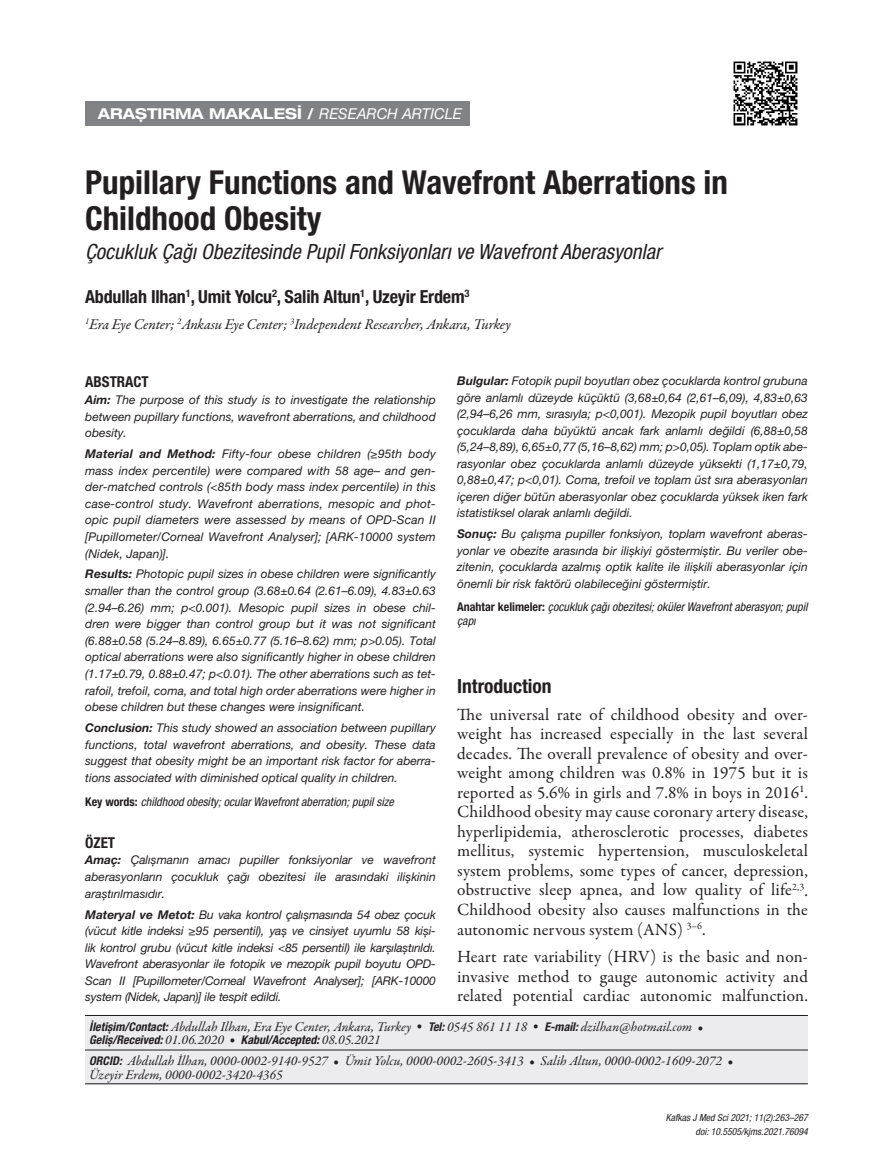
<style>
.page{position:relative;width:893px;height:1170px;background:#fff}
.page>*{position:absolute;margin:0;border:0;box-sizing:border-box;transform-origin:0 0}
.t1{font:700 condensed 33px/36px "Helvetica Neue LT Pro";color:#231f20}
.t2{font:italic condensed 21px "Helvetica Neue LT Pro";color:#231f20}
.t3{font:700 condensed 19.5px "Helvetica Neue LT Pro";color:#231f20}
.t4{font:700 condensed 18px "Helvetica Neue LT Pro";letter-spacing:-.01em;color:#231f20}
.t5{font:17.25px/19.5px "Garamond Premr Pro";letter-spacing:.005em;color:#231f20;text-align:justify}
.t6{font:italic 15px "Garamond Premr Pro";letter-spacing:-.015em;color:#231f20}
.t7{font:700 expanded 15px "Helvetica Neue LT Pro";color:#fff}
.t8{font:700 condensed 15px "Helvetica Neue LT Pro";color:#231f20}
.t9{font:italic 13.5px/13.5px "Garamond Premr Pro";color:#231f20}
.t10{font:italic 12px/16.6px "Helvetica Neue LT Pro";color:#231f20;text-align:justify}
.t11{font:italic condensed 12px/13.5px "Helvetica Neue LT Pro";color:#231f20}
.t12{font:italic 700 condensed 12px "Helvetica Neue LT Pro";color:#231f20}
.t13{font:italic condensed 9.75px/13.5px "Helvetica Neue LT Pro";color:#231f20;text-align:right}
.s1{font-weight:400;font-style:italic;font-stretch:normal}
.s2{font-weight:700}
.s3{font-weight:700;font-style:normal}
.s4{font-family:"Helvetica Neue LT Pro";font-weight:700;font-stretch:condensed;font-size:12px}
.s5{font-family:"Garamond Premr Pro";font-weight:400;font-stretch:normal;font-size:13.5px}
</style>
<div class="page">
<div style="left:85px;top:101px;width:385px;height:25px;background:#808285"></div>
<div style="left:85px;top:1014px;width:723px;height:70px;background:#ececee"></div>
<hr style="left:85px;top:1015px;width:723px;height:1px;background:#231f20">
<hr style="left:85px;top:1049px;width:723px;height:1px;background:#231f20">
<hr style="left:85px;top:1083px;width:723px;height:1px;background:#231f20">
<img style="left:733px;top:61px;width:64px;height:64px">
<p class="t7" style="left:98px;top:104px;width:365px">ARAŞTIRMA MAKALESİ / <span class="s1">RESEARCH ARTICLE</span></p>
<h1 class="t1" style="left:85px;top:163px;width:644px">Pupillary Functions and Wavefront Aberrations in<br>Childhood Obesity</h1>
<h2 class="t2" style="left:85px;top:240px;width:578px">Çocukluk Çağı Obezitesinde Pupil Fonksiyonları ve Wavefront Aberasyonlar</h2>
<h3 class="t4" style="left:85px;top:285px;width:386px">Abdullah Ilhan<sup>1</sup>, Umit Yolcu<sup>2</sup>, Salih Altun<sup>1</sup>, Uzeyir Erdem<sup>3</sup></h3>
<p class="t6" style="left:85px;top:315px;width:427px"><sup>1</sup>Era Eye Center; <sup>2</sup>Ankasu Eye Center; <sup>3</sup>Independent Researcher, Ankara, Turkey</p>
<p class="t8" style="left:85px;top:373px;width:65px">ABSTRACT</p>
<p class="t10" style="left:85px;top:391px;width:352px"><span class="s2">Aim:</span> The purpose of this study is to investigate the relationship between pupillary functions, wavefront aberrations, and childhood obesity.</p>
<p class="t10" style="left:85px;top:445px;width:352px"><span class="s2">Material and Method:</span> Fifty-four obese children (≥95th body mass index percentile) were compared with 58 age– and gen&shy;der-matched controls (&lt;85th body mass index percentile) in this case-control study. Wavefront aberrations, mesopic and phot&shy;opic pupil diameters were assessed by means of OPD-Scan II [Pupillometer/Corneal Wavefront Analyser]; [ARK-10000 system (Nidek, Japan)].</p>
<p class="t10" style="left:85px;top:565px;width:352px"><span class="s2">Results:</span> Photopic pupil sizes in obese children were significantly smaller than the control group (3.68±0.64 (2.61–6.09), 4.83±0.63 (2.94–6.26) mm; p&lt;0.001). Mesopic pupil sizes in obese chil&shy;dren were bigger than control group but it was not significant (6.88±0.58 (5.24–8.89), 6.65±0.77 (5.16–8.62) mm; p&gt;0.05). Total optical aberrations were also significantly higher in obese children (1.17±0.79, 0.88±0.47; p&lt;0.01). The other aberrations such as tet&shy;rafoil, trefoil, coma, and total high order aberrations were higher in obese children but these changes were insignificant.</p>
<p class="t10" style="left:85px;top:719px;width:352px"><span class="s2">Conclusion:</span> This study showed an association between pupillary functions, total wavefront aberrations, and obesity. These data suggest that obesity might be an important risk factor for aberra&shy;tions associated with diminished optical quality in children.</p>
<p class="t11" style="left:85px;top:795px;width:310px"><span class="s3">Key words:</span> childhood obesity; ocular Wavefront aberration; pupil size</p>
<p class="t8" style="left:85px;top:833px;width:31px">ÖZET</p>
<p class="t10" style="left:85px;top:851px;width:352px"><span class="s2">Amaç:</span> Çalışmanın amacı pupiller fonksiyonlar ve wavefront aberasyonların çocukluk çağı obezitesi ile arasındaki ilişkinin araştırılmasıdır.</p>
<p class="t10" style="left:85px;top:905px;width:352px"><span class="s2">Materyal ve Metot:</span> Bu vaka kontrol çalışmasında 54 obez çocuk (vücut kitle indeksi ≥95 persentil), yaş ve cinsiyet uyumlu 58 kişi&shy;lik kontrol grubu (vücut kitle indeksi &lt;85 persentil) ile karşılaştırıldı.<br>Wavefront aberasyonlar ile fotopik ve mezopik pupil boyutu OPD-Scan II [Pupillometer/Corneal Wavefront Analyser]; [ARK-10000 system (Nidek, Japan)] ile tespit edildi.</p>
<p class="t10" style="left:457px;top:372px;width:352px"><span class="s2">Bulgular:</span> Fotopik pupil boyutları obez çocuklarda kontrol grubuna göre anlamlı düzeyde küçüktü (3,68±0,64 (2,61–6,09), 4,83±0,63 (2,94–6,26 mm, sırasıyla; p&lt;0,001). Mezopik pupil boyutları obez çocuklarda daha büyüktü ancak fark anlamlı değildi (6,88±0,58 (5,24–8,89), 6,65±0,77 (5,16–8,62) mm; p&gt;0,05). Toplam optik abe&shy;rasyonlar obez çocuklarda anlamlı düzeyde yüksekti (1,17±0,79, 0,88±0,47; p&lt;0,01). Coma, trefoil ve toplam üst sıra aberasyonları içeren diğer bütün aberasyonlar obez çocuklarda yüksek iken fark istatistiksel olarak anlamlı değildi.</p>
<p class="t10" style="left:457px;top:525px;width:352px"><span class="s2">Sonuç:</span> Bu çalışma pupiller fonksiyon, toplam wavefront aberas&shy;yonlar ve obezite arasında bir ilişkiyi göstermiştir. Bu veriler obe&shy;zitenin, çocuklarda azalmış optik kalite ile ilişkili aberasyonlar için önemli bir risk faktörü olabileceğini göstermiştir.</p>
<p class="t11" style="left:457px;top:600px;width:352px"><span class="s3">Anahtar kelimeler:</span> çocukluk çağı obezitesi; oküler Wavefront aberasyon; pupil çapı</p>
<h3 class="t3" style="left:457px;top:674px;width:96px">Introduction</h3>
<p class="t5" style="left:457px;top:705px;width:352px">The universal rate of childhood obesity and over&shy;weight has increased especially in the last several decades. The overall prevalence of obesity and over&shy;weight among children was 0.8% in 1975 but it is reported as 5.6% in girls and 7.8% in boys in 2016<sup>1</sup>.<br>Childhood obesity may cause coronary artery disease, hyperlipidemia, atherosclerotic processes, diabetes mellitus, systemic hypertension, musculoskeletal system problems, some types of cancer, depression, obstructive sleep apnea, and low quality of life<sup>2,3</sup>.<br>Childhood obesity also causes malfunctions in the autonomic nervous system (ANS) <sup>3–6</sup>.</p>
<h3 class="t5" style="left:457px;top:947px;width:352px">Heart rate variability (HRV) is the basic and non&shy;invasive method to gauge autonomic activity and related potential cardiac autonomic malfunction.</h3>
<p class="t9" style="left:89px;top:1020px;width:616px"><span class="s4">İletişim/Contact:</span> Abdullah Ilhan, Era Eye Center, Ankara, Turkey • <span class="s4">Tel:</span> 0545 861 11 18 • <span class="s4">E-mail:</span> dzilhan@hotmail.com •</p>
<p class="t12" style="left:89px;top:1032px;width:293px">Geliş/Received: <span class="s5">01.06.2020 •</span> Kabul/Accepted: <span class="s5">08.05.2021</span></p>
<p class="t9" style="left:89px;top:1054px;width:646px"><span class="s4">ORCID:</span> Abdullah İlhan, 0000-0002-9140-9527 • Ümit Yolcu, 0000-0002-2605-3413 • Salih Altun, 0000-0002-1609-2072 •<br>Üzeyir Erdem, 0000-0002-3420-4365</p>
<p class="t13" style="left:666px;top:1111px;width:144px">Kafkas J Med Sci 2021; 11(2):263–267 doi: 10.5505/kjms.2021.76094</p>
</div>
